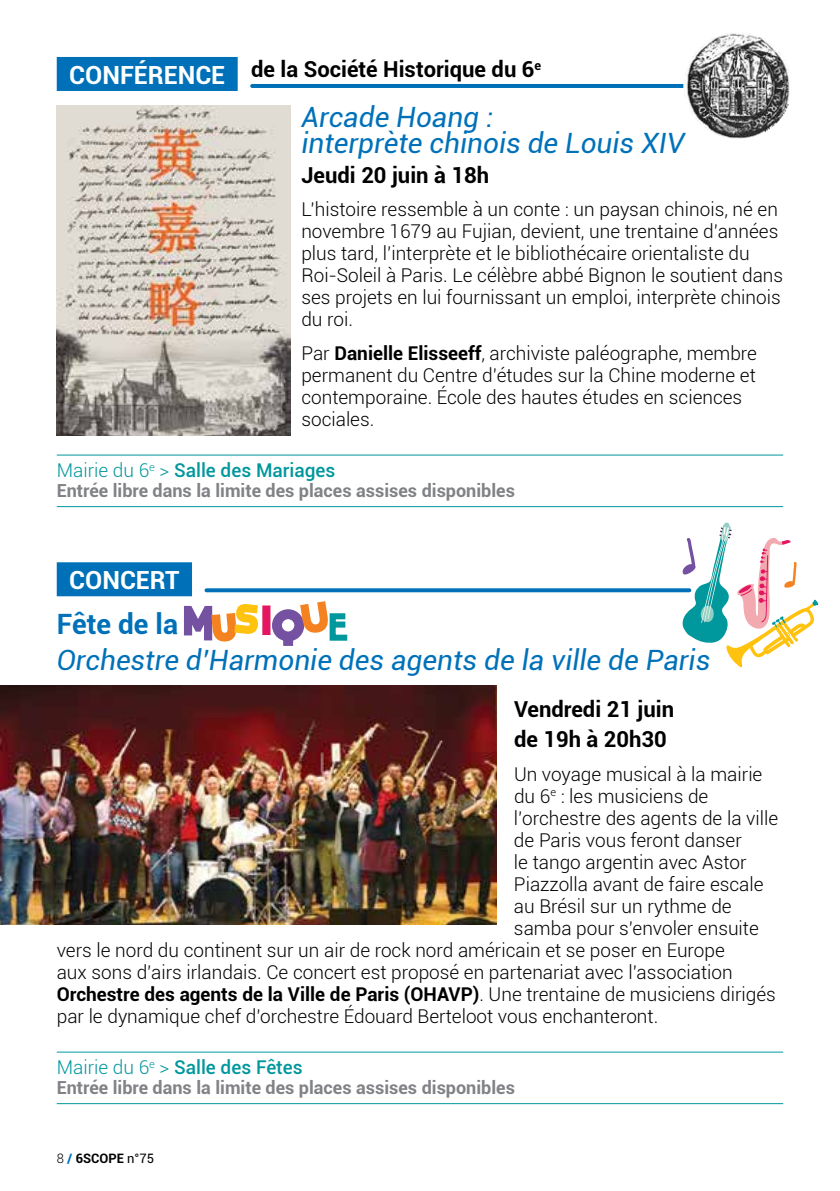
<style>
.page{position:relative;width:840px;height:1191px;background:#fff}
.page>*{position:absolute;margin:0;border:0;box-sizing:border-box;transform-origin:0 0}
.t1{font:35.6px "Stentiga";color:#00979d}
.t2{font:italic 28px/26px "Roboto";color:#0071b9}
.t3{font:700 28px "Roboto";color:#0071b9}
.t4{font:700 25px "Roboto";color:#fff}
.t5{font:700 22px/30px "Roboto";color:#000}
.t6{font:300 19px/22px "Roboto";color:#000}
.t7{font:700 19px "Roboto";color:#000}
.t8{font:500 19px "Roboto";color:#00979d}
.t9{font:700 18px "Roboto";color:#808285}
.t10{font:700 13px "Roboto";color:#000}
.s1{font-weight:700}
.s2{font-weight:300}
.s3{font-family:"Stentiga";font-weight:400;font-size:35.6px;color:#7551a1}
.s4{color:#0071b9}
.s5{font-weight:400}
</style>
<div class="page">
<div style="left:57px;top:57px;width:180px;height:34px;background:#0071b9"></div>
<hr style="left:252px;top:84px;width:514px;height:4px;background:#0071b9">
<hr style="left:57px;top:454px;width:725px;height:1px;background:#00979d">
<hr style="left:57px;top:506px;width:725px;height:1px;background:#00979d">
<img style="left:56px;top:106px;width:234px;height:329px">
<img style="left:683px;top:33px;width:107px;height:106px">
<img style="left:0;top:685px;width:496px;height:239px">
<div style="left:57px;top:562px;width:135px;height:34px;background:#0071b9"></div>
<svg style="left:206px;top:588px;width:475px;height:4px;background:#137bbe"></svg>
<svg style="left:184px;top:604px;width:74px;height:38px"></svg>
<div style="left:262px;top:605px;width:8px;height:30px;border:4px solid #e41661"></div>
<svg style="left:269px;top:601px;width:79px;height:45px"></svg>
<hr style="left:57px;top:1051px;width:725px;height:1px;background:#00979d">
<hr style="left:57px;top:1103px;width:725px;height:1px;background:#00979d">
<svg style="left:681px;top:522px;width:137px;height:145px"></svg>
<h3 class="t4" style="left:69px;top:57px;width:141px">conférence</h3>
<p class="t5" style="left:251px;top:53px;width:291px">de la Société Historique du 6<sup>e</sup></p>
<h2 class="t2" style="left:301px;top:103px;width:384px">Arcade Hoang :<br>interprète chinois de Louis XIV</h2>
<p class="t5" style="left:301px;top:159px;width:189px">Jeudi 20 juin à 18h</p>
<p class="t6" style="left:301px;top:198px;width:483px">L’histoire ressemble à un conte : un paysan chinois, né en novembre 1679 au Fujian, devient, une trentaine d’années plus tard, l’interprète et le bibliothécaire orientaliste du Roi-Soleil à Paris. Le célèbre abbé Bignon le soutient dans ses projets en lui fournissant un emploi, interprète chinois du roi.</p>
<p class="t6" style="left:301px;top:341px;width:457px">Par <span class="s1">Danielle Elisseeff</span>, archiviste paléographe, membre permanent du Centre d’études sur la Chine moderne et contemporaine. École des hautes études en sciences sociales.</p>
<p class="t8" style="left:57px;top:457px;width:280px"><span class="s2">Mairie du 6</span><sup>e</sup> <span class="s2">&gt;</span> Salle des Mariages</p>
<p class="t9" style="left:57px;top:478px;width:459px">Entrée libre dans la limite des places assises disponibles</p>
<h3 class="t4" style="left:69px;top:563px;width:106px">concert</h3>
<h2 class="t3" style="left:57px;top:604px;width:156px">Fête de la <span class="s3">M</span></h2>
<h1 class="t1" style="left:329px;top:606px;width:20px">E</h1>
<h2 class="t2" style="left:57px;top:646px;width:654px">Orchestre d’Harmonie des agents de la ville de Paris</h2>
<p class="t5" style="left:513px;top:693px;width:161px">Vendredi 21 juin de 19h à 20h30</p>
<p class="t6" style="left:513px;top:762px;width:250px">Un voyage musical à la mairie</p>
<p class="t6" style="left:513px;top:784px;width:196px">du 6<sup>e</sup> : les musiciens de</p>
<p class="t6" style="left:513px;top:806px;width:266px">l’orchestre des agents de la ville</p>
<p class="t6" style="left:513px;top:828px;width:229px">de Paris vous feront danser</p>
<p class="t6" style="left:513px;top:850px;width:234px">le tango argentin avec Astor</p>
<p class="t6" style="left:513px;top:872px;width:251px">Piazzolla avant de faire escale</p>
<p class="t6" style="left:513px;top:894px;width:219px">au Brésil sur un rythme de</p>
<p class="t6" style="left:513px;top:916px;width:246px">samba pour s’envoler ensuite</p>
<p class="t6" style="left:57px;top:938px;width:669px">vers le nord du continent sur un air de rock nord américain et se poser en Europe</p>
<p class="t6" style="left:57px;top:960px;width:677px">aux sons d’airs irlandais. Ce concert est proposé en partenariat avec l’association</p>
<p class="t7" style="left:57px;top:980px;width:720px">Orchestre des agents de la Ville de Paris (OHAVP)<span class="s2">. Une trentaine de musiciens dirigés</span></p>
<p class="t6" style="left:57px;top:1004px;width:602px">par le dynamique chef d’orchestre Édouard Berteloot vous enchanteront.</p>
<p class="t8" style="left:57px;top:1054px;width:247px"><span class="s2">Mairie du 6</span><sup>e</sup> <span class="s2">&gt;</span> Salle des Fêtes</p>
<p class="t9" style="left:57px;top:1075px;width:459px">Entrée libre dans la limite des places assises disponibles</p>
<p class="t10" style="left:57px;top:1148px;width:99px"><span class="s2">8</span> <span class="s4">/</span> 6SCOPE <span class="s5">n°75</span></p>
</div>
